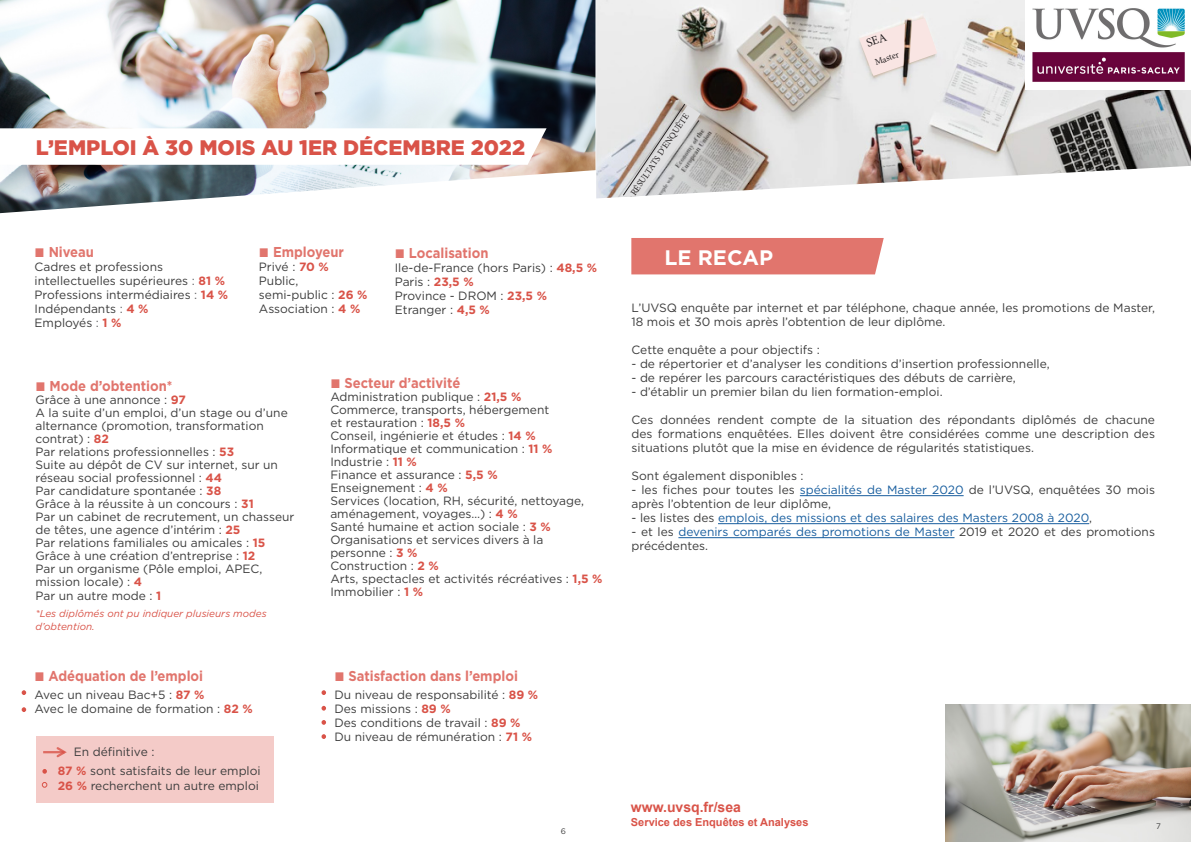
<style>
.page{position:relative;width:1191px;height:842px;background:#fff}
.page>*{position:absolute;margin:0;border:0;box-sizing:border-box;transform-origin:0 0}
.TITRE_ORANGE{font:900 21px "Gotham";color:#d95348}
.TITRE_ORANGE-2{font:700 21px "Gotham";color:#fff}
.t1{font:700 14.3px "Gotham";color:#e1756d;scale:.91 1}
.t2{font:700 14px "Arial";color:#d95348}
.t3{font:12px/14px "Gotham";color:#3c3c3c}
.t4{font:12px "Gotham";color:#175d9e}
.t5{font:700 11px "Arial";color:#d95348}
.t6{font:italic 10px/13px "Gotham";color:#d95348}
.t7{font:9px "Minion Pro";color:#231f20}
.t8{font:8px "Gotham";color:#3c3c3c}
.s1{font-family:"Arial";font-weight:900;font-size:18.7px}
.s2{color:#646567}
.s3{font-weight:700;color:#d95348}
.s4{color:#175d9e}
.s5{color:#3c3c3c}
</style>
<div class="page">
<img style="left:596px;top:0;width:595px;height:198px">
<svg style="left:622px;top:103px;width:78px;height:94px;background:#cccac9"></svg>
<img style="left:0;top:0;width:595px;height:213px">
<img style="left:946px;top:704px;width:245px;height:138px">
<hr style="left:800px;top:495px;width:163px;height:1px;background:#175d9e">
<hr style="left:718px;top:523px;width:371px;height:1px;background:#175d9e">
<hr style="left:678px;top:537px;width:276px;height:1px;background:#175d9e">
<div style="left:631px;top:238px;width:252px;height:36px;background:#e1756d"></div>
<svg style="left:0;top:128px;width:546px;height:37px"></svg>
<div style="left:36px;top:736px;width:238px;height:66px;background:#f4cbc8"></div>
<svg style="left:22px;top:690px;width:4px;height:5px"></svg>
<svg style="left:42px;top:769px;width:5px;height:5px"></svg>
<svg style="left:42px;top:782px;width:5px;height:6px"></svg>
<svg style="left:321px;top:690px;width:5px;height:5px"></svg>
<svg style="left:22px;top:707px;width:4px;height:5px"></svg>
<svg style="left:321px;top:706px;width:5px;height:5px"></svg>
<svg style="left:321px;top:720px;width:5px;height:5px"></svg>
<svg style="left:321px;top:734px;width:5px;height:5px"></svg>
<img style="left:1025px;top:0;width:166px;height:89px">
<hr style="left:43px;top:751px;width:22px;height:2px;background:#df7067">
<svg style="left:55px;top:747px;width:12px;height:11px"></svg>
<svg style="left:859px;top:18px;width:78px;height:58px;background:#e6dad7"></svg>
<p class="TITRE_ORANGE" style="left:36px;top:133px;width:491px">L’EMPLOI À 30 MOIS AU 1ER DÉCEMBRE 2022</p>
<p class="t1" style="left:35px;top:242px;width:67px"><span class="s1">■</span> Niveau</p>
<p class="t3" style="left:35px;top:259px;width:192px">Cadres et professions intellectuelles supérieures <span class="s2">:</span> <span class="s3">81 %</span></p>
<p class="t3" style="left:35px;top:287px;width:195px">Professions intermédiaires <span class="s2">:</span> <span class="s3">14 %</span></p>
<p class="t3" style="left:35px;top:301px;width:115px">Indépendants <span class="s2">:</span> <span class="s3">4 %</span></p>
<p class="t3" style="left:35px;top:315px;width:89px">Employés <span class="s2">:</span> <span class="s3">1 %</span></p>
<p class="t1" style="left:259px;top:243px;width:95px"><span class="s1">■</span> Employeur</p>
<p class="t3" style="left:259px;top:260px;width:71px">Privé : <span class="s3">70 %</span></p>
<p class="t3" style="left:259px;top:274px;width:41px">Public,</p>
<p class="t3" style="left:259px;top:288px;width:110px">semi-public : <span class="s3">26 %</span></p>
<p class="t3" style="left:259px;top:302px;width:103px">Association : <span class="s3">4 %</span></p>
<p class="t1" style="left:395px;top:243px;width:105px"><span class="s1">■</span> Localisation</p>
<p class="t3" style="left:395px;top:260px;width:204px">Ile-de-France (hors Paris) : <span class="s3">48,5 %</span></p>
<p class="t3" style="left:395px;top:274px;width:80px">Paris : <span class="s3">23,5 %</span></p>
<p class="t3" style="left:395px;top:288px;width:154px">Province - DROM : <span class="s3">23,5 %</span></p>
<p class="t3" style="left:395px;top:302px;width:97px">Etranger : <span class="s3">4,5 %</span></p>
<p class="t1" style="left:35px;top:376px;width:152px"><span class="s1">■</span> Mode d’obtention*</p>
<p class="t3" style="left:35px;top:392px;width:152px">Grâce à une annonce : <span class="s3">97</span></p>
<p class="t3" style="left:35px;top:406px;width:254px;line-height:13px">A la suite d’un emploi, d’un stage ou d’une alternance (promotion, transformation contrat) : <span class="s3">82</span></p>
<p class="t3" style="left:35px;top:444px;width:200px">Par relations professionnelles : <span class="s3">53</span></p>
<p class="t3" style="left:35px;top:458px;width:244px;line-height:13px">Suite au dépôt de CV sur internet, sur un réseau social professionnel : <span class="s3">44</span></p>
<p class="t3" style="left:35px;top:483px;width:187px">Par candidature spontanée : <span class="s3">38</span></p>
<p class="t3" style="left:35px;top:496px;width:220px">Grâce à la réussite à un concours : <span class="s3">31</span></p>
<p class="t3" style="left:35px;top:510px;width:260px;line-height:13px">Par un cabinet de recrutement, un chasseur de têtes, une agence d’intérim : <span class="s3">25</span></p>
<p class="t3" style="left:35px;top:535px;width:231px">Par relations familiales ou amicales : <span class="s3">15</span></p>
<p class="t3" style="left:35px;top:548px;width:221px">Grâce à une création d’entreprise : <span class="s3">12</span></p>
<p class="t3" style="left:35px;top:562px;width:228px;line-height:13px">Par un organisme (Pôle emploi, APEC, mission locale) : <span class="s3">4</span></p>
<p class="t3" style="left:35px;top:588px;width:127px">Par un autre mode : <span class="s3">1</span></p>
<p class="t6" style="left:35px;top:607px;width:233px">*Les diplômés ont pu indiquer plusieurs modes d’obtention.</p>
<p class="t1" style="left:34px;top:667px;width:187px"><span class="s1">■</span> Adéquation de l’emploi</p>
<p class="t3" style="left:34px;top:687px;width:171px">Avec un niveau Bac+5 : <span class="s3">87 %</span></p>
<p class="t3" style="left:34px;top:701px;width:220px">Avec le domaine de formation : <span class="s3">82 %</span></p>
<p class="t3" style="left:74px;top:745px;width:82px">En définitive :</p>
<p class="t3" style="left:58px;top:764px;width:204px"><span class="s3">87 %</span> sont satisfaits de leur emploi</p>
<p class="t3" style="left:58px;top:778px;width:203px"><span class="s3">26 %</span> recherchent un autre emploi</p>
<p class="t1" style="left:330px;top:374px;width:144px"><span class="s1">■</span> Secteur d’activité</p>
<p class="t3" style="left:330px;top:390px;width:192px">Administration publique : <span class="s3">21,5 %</span></p>
<p class="t3" style="left:330px;top:403px;width:220px">Commerce, transports, hébergement</p>
<p class="t3" style="left:330px;top:416px;width:136px">et restauration : <span class="s3">18,5 %</span></p>
<p class="t3" style="left:330px;top:429px;width:207px">Conseil, ingénierie et études : <span class="s3">14 %</span></p>
<p class="t3" style="left:330px;top:442px;width:224px">Informatique et communication : <span class="s3">11 %</span></p>
<p class="t3" style="left:330px;top:455px;width:88px">Industrie : <span class="s3">11 %</span></p>
<p class="t3" style="left:330px;top:468px;width:169px">Finance et assurance : <span class="s3">5,5 %</span></p>
<p class="t3" style="left:330px;top:481px;width:119px">Enseignement : <span class="s3">4 %</span></p>
<p class="t3" style="left:330px;top:494px;width:255px;line-height:13px">Services (location, RH, sécurité, nettoyage, aménagement, voyages…) : <span class="s3">4 %</span></p>
<p class="t3" style="left:330px;top:520px;width:222px">Santé humaine et action sociale : <span class="s3">3 %</span></p>
<p class="t3" style="left:330px;top:533px;width:214px">Organisations et services divers à la</p>
<p class="t3" style="left:330px;top:546px;width:89px">personne : <span class="s3">3 %</span></p>
<p class="t3" style="left:330px;top:559px;width:110px">Construction : <span class="s3">2 %</span></p>
<p class="t3" style="left:330px;top:572px;width:274px">Arts, spectacles et activités récréatives : <span class="s3">1,5 %</span></p>
<p class="t3" style="left:330px;top:585px;width:94px">Immobilier : <span class="s3">1 %</span></p>
<p class="t1" style="left:334px;top:667px;width:203px"><span class="s1">■</span> Satisfaction dans l’emploi</p>
<p class="t3" style="left:334px;top:687px;width:205px">Du niveau de responsabilité : <span class="s3">89 %</span></p>
<p class="t3" style="left:334px;top:701px;width:118px">Des missions : <span class="s3">89 %</span></p>
<p class="t3" style="left:334px;top:715px;width:188px">Des conditions de travail : <span class="s3">89 %</span></p>
<p class="t3" style="left:334px;top:729px;width:199px">Du niveau de rémunération : <span class="s3">71 %</span></p>
<p class="t8" style="left:561px;top:826px;width:7px">6</p>
<p class="t7" style="left:627px;top:191px;width:99px;rotate:-56deg">RÉSULTATS D’ENQUÊTE</p>
<p class="TITRE_ORANGE-2" style="left:664px;top:243px;width:110px">LE RECAP</p>
<p class="t7" style="left:873px;top:57px;width:26px;rotate:-20deg">Master</p>
<p class="t3" style="left:631px;top:301px;width:525px">L’UVSQ enquête par internet et par téléphone, chaque année, les promotions de Master,<br>18 mois et 30 mois après l’obtention de leur diplôme.</p>
<p class="t3" style="left:631px;top:343px;width:190px">Cette enquête a pour objectifs :</p>
<p class="t3" style="left:631px;top:357px;width:420px">- de répertorier et d’analyser les conditions d’insertion professionnelle,</p>
<p class="t3" style="left:631px;top:371px;width:386px">- de repérer les parcours caractéristiques des débuts de carrière,</p>
<p class="t3" style="left:631px;top:385px;width:313px">- d’établir un premier bilan du lien formation-emploi.</p>
<p class="t3" style="left:631px;top:413px;width:525px;text-align:justify">Ces données rendent compte de la situation des répondants diplômés de chacune des formations enquêtées. Elles doivent être considérées comme une description des situations plutôt que la mise en évidence de régularités statistiques.</p>
<p class="t3" style="left:631px;top:469px;width:174px">Sont également disponibles :</p>
<p class="t3" style="left:631px;top:483px;width:525px">- les fiches pour toutes les <span class="s4">spécialités de Master 2020</span> de l’UVSQ, enquêtées 30 mois après l’obtention de leur diplôme,</p>
<p class="t4" style="left:631px;top:510px;width:462px"><span class="s5">- les listes des</span> emplois, des missions et des salaires des Masters 2008 à 2020<span class="s5">,</span></p>
<p class="t3" style="left:631px;top:525px;width:525px">- et les <span class="s4">devenirs comparés des promotions de Master</span> 2019 et 2020 et des promotions précédentes.</p>
<p class="t2" style="left:631px;top:797px;width:111px">www.uvsq.fr/sea</p>
<p class="t5" style="left:631px;top:814px;width:179px">Service des Enquêtes et Analyses</p>
<p class="t8" style="left:1156px;top:821px;width:6px">7</p>
</div>
